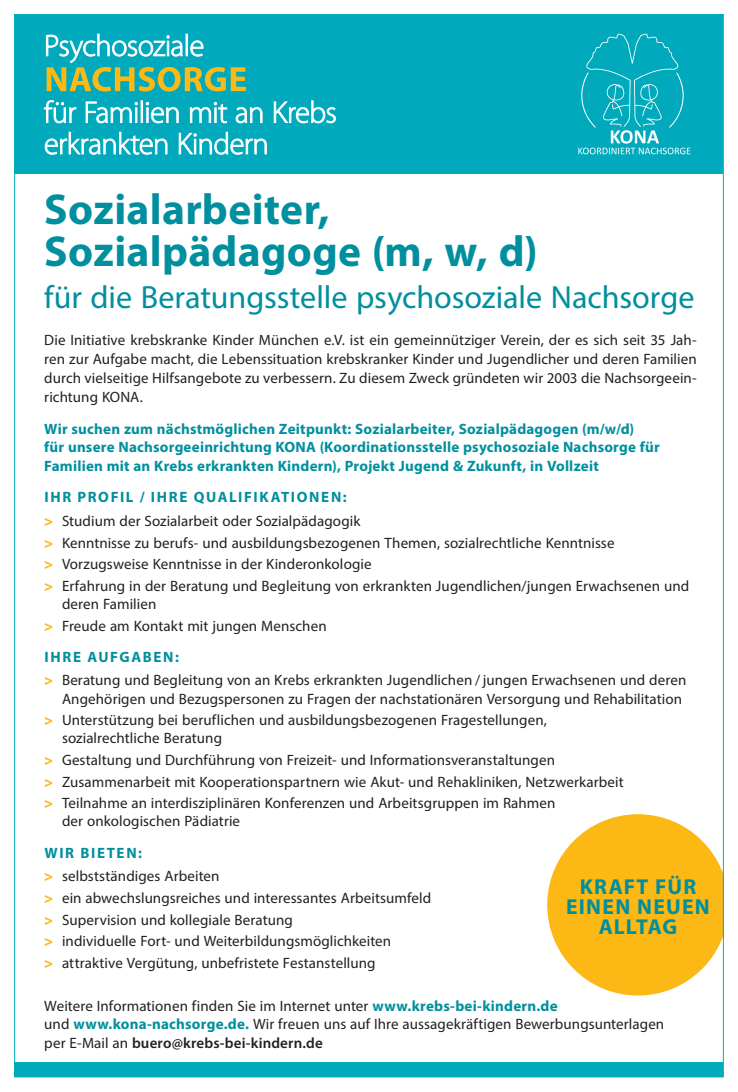
<style>
.page{position:relative;width:738px;height:1092px;background:#fff}
.page>*{position:absolute;margin:0;border:0;box-sizing:border-box;transform-origin:0 0}
.t1{font:700 43.4px/42.1px "Myriad Pro";letter-spacing:.005em;color:#008f9e}
.t2{font:32.15px "Myriad Pro";color:#008f9e}
.t3{font:700 21.6px/19.8px "Myriad Pro";letter-spacing:.055em;color:#008f9e;text-align:center}
.t4{font:15px/21.6px "Myriad Pro";letter-spacing:.005em;color:#231f20}
.t5{font:700 15px/18.8px "Myriad Pro";letter-spacing:.015em;color:#008f9e}
.s1{font-weight:700;color:#008f9e}
.s2{font-weight:900;color:#fcb814}
.s3{font-weight:600}
</style>
<div class="page">
<div style="left:15px;top:1062px;width:707px;height:14px;background:#00aabc"></div>
<div style="left:15px;top:15px;width:707px;height:159px;background:#00aabc"></div>
<svg style="left:547px;top:814px;width:174px;height:181px"></svg>
<svg style="left:45px;top:132px;width:221px;height:22px"></svg>
<svg style="left:274px;top:101px;width:61px;height:22px"></svg>
<svg style="left:44px;top:100px;width:218px;height:23px"></svg>
<svg style="left:46px;top:34px;width:200px;height:57px"></svg>
<svg style="left:578px;top:34px;width:112px;height:120px"></svg>
<h1 class="t1" style="left:44px;top:186px;width:494px">Sozialarbeiter,<br>Sozialpädagoge (m, w, d)</h1>
<h2 class="t2" style="left:44px;top:277px;width:651px">für die Beratungsstelle psychosoziale Nachsorge</h2>
<p class="t4" style="left:44px;top:331px;width:653px;line-height:18.8px;text-align:justify">Die Initiative krebskranke Kinder München e.V. ist ein gemeinnütziger Verein, der es sich seit 35 Jah&shy;ren zur Aufgabe macht, die Lebenssituation krebskranker Kinder und Jugendlicher und deren Familien durch vielseitige Hilfsangebote zu verbessern. Zu diesem Zweck gründeten wir 2003 die Nachsorgeein&shy;richtung KONA.</p>
<p class="t5" style="left:44px;top:418px;width:616px">Wir suchen zum nächstmöglichen Zeitpunkt: Sozialarbeiter, Sozialpädagogen (m/w/d)<br>für unsere Nachsorgeeinrichtung KONA (Koordinationsstelle psychosoziale Nachsorge für<br>Familien mit an Krebs erkrankten Kindern), Projekt Jugend &amp; Zukunft, in Vollzeit</p>
<p class="t4" style="left:44px;top:485px;width:317px;line-height:23.4px"><span class="s1">IHR PROFIL / IHRE QUALIFIKATIONEN:<br></span><span class="s2">&gt;</span> Studium der Sozialarbeit oder Sozialpädagogik</p>
<p class="t4" style="left:44px;top:531px;width:646px"><span class="s2">&gt;</span> Kenntnisse zu berufs- und ausbildungsbezogenen Themen, sozialrechtliche Kenntnisse<br><span class="s2">&gt;</span> Vorzugsweise Kenntnisse in der Kinderonkologie<br><span class="s2">&gt;</span> Erfahrung in der Beratung und Begleitung von erkrankten Jugendlichen/jungen Erwachsenen und</p>
<p class="t4" style="left:44px;top:593px;width:284px;text-indent:18px">deren Familien<br><span class="s2">&gt;</span> Freude am Kontakt mit jungen Menschen</p>
<p class="t4" style="left:44px;top:645px;width:643px;line-height:23.4px"><span class="s1">IHRE AUFGABEN:<br></span><span class="s2">&gt;</span> Beratung und Begleitung von an Krebs erkrankten Jugendlichen / jungen Erwachsenen und deren</p>
<p class="t4" style="left:44px;top:687px;width:638px;text-indent:18px">Angehörigen und Bezugspersonen zu Fragen der nachstationären Versorgung und Rehabilitation <span class="s2">&gt;</span> Unterstützung bei beruflichen und ausbildungsbezogenen Fragestellungen,</p>
<p class="t4" style="left:44px;top:727px;width:580px;text-indent:18px">sozialrechtliche Beratung<br><span class="s2">&gt;</span> Gestaltung und Durchführung von Freizeit- und Informationsveranstaltungen<br><span class="s2">&gt;</span> Zusammenarbeit mit Kooperationspartnern wie Akut- und Rehakliniken, Netzwerkarbeit <span class="s2">&gt;</span> Teilnahme an interdisziplinären Konferenzen und Arbeitsgruppen im Rahmen</p>
<p class="t4" style="left:62px;top:810px;width:179px">der onkologischen Pädiatrie</p>
<p class="t4" style="left:44px;top:840px;width:177px;line-height:23.4px"><span class="s1">WIR BIETEN:<br></span><span class="s2">&gt;</span> selbstständiges Arbeiten</p>
<p class="t4" style="left:44px;top:886px;width:388px"><span class="s2">&gt;</span> ein abwechslungsreiches und interessantes Arbeitsumfeld <span class="s2">&gt;</span> Supervision und kollegiale Beratung<br><span class="s2">&gt;</span> individuelle Fort- und Weiterbildungsmöglichkeiten<br><span class="s2">&gt;</span> attraktive Vergütung, unbefristete Festanstellung</p>
<p class="t4" style="left:44px;top:995px;width:621px;line-height:18.8px">Weitere Informationen finden Sie im Internet unter <span class="s1">www.krebs-bei-kindern.de<br></span>und <span class="s1">www.kona-nachsorge.de.</span> Wir freuen uns auf Ihre aussagekräftigen Bewerbungsunterlagen per E-Mail an <span class="s3">buero@krebs-bei-kindern.de</span></p>
<h3 class="t3" style="left:565px;top:875px;width:145px">KRAFT FÜR<br>EINEN NEUEN<br>ALLTAG</h3>
</div>
